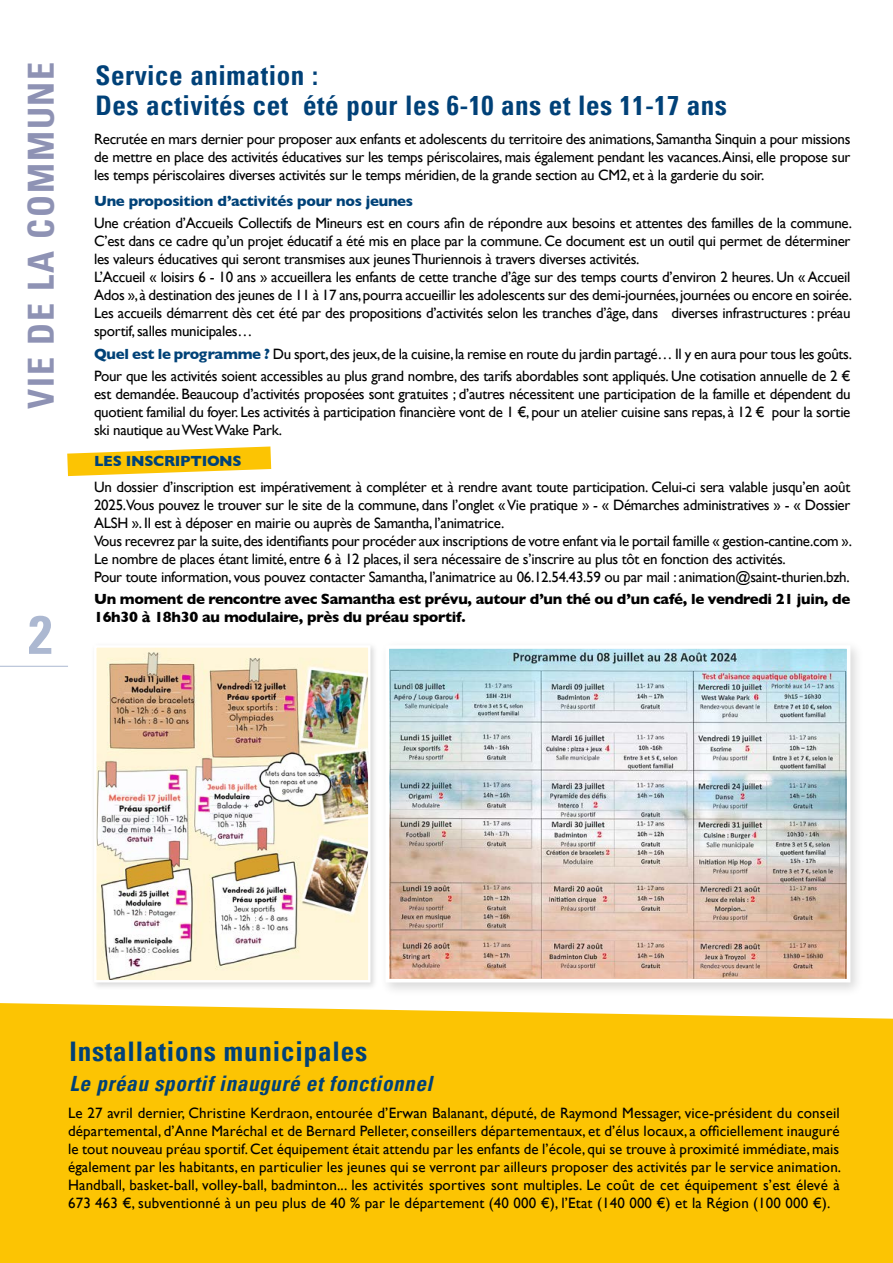
<style>
.page{position:relative;width:893px;height:1263px;background:#fff}
.page>*{position:absolute;margin:0;border:0;box-sizing:border-box;transform-origin:0 0}
.t1{font:700 condensed 54px "Univers";color:#acb8d1}
.t2{font:700 condensed 36px "Univers";letter-spacing:.05em;color:#8e92b4}
.t3{font:700 condensed 27px/30px "Univers";letter-spacing:.02em;color:#004178}
.t4{font:italic 700 condensed 21px "Univers";letter-spacing:.03em;color:#004178}
.t5{font:15px/18px "Gill Sans";letter-spacing:-.02em;color:#000}
.t6{font:15px/18px "Gill Sans";letter-spacing:.01em;color:#000}
.t7{font:700 15px/18px "Gill Sans";letter-spacing:-.02em;color:#000}
.t8{font:700 15px "Gill Sans";letter-spacing:-.02em;color:#004278}
.s1{font-weight:700;color:#004278}
</style>
<div class="page">
<div style="left:0;top:1003px;width:893px;height:260px;background:#fcc403"></div>
<svg style="left:67px;top:446px;width:204px;height:30px"></svg>
<hr style="left:0;top:666px;width:68px;height:1px;background:#acb8d1">
<div style="left:91px;top:642px;width:287px;height:349px;background:#000;opacity:.15"></div>
<img style="left:97px;top:648px;width:270px;height:331px">
<div style="left:94px;top:645px;width:276px;height:337px;border:2px solid #fff"></div>
<div style="left:380px;top:639px;width:484px;height:357px;background:#000;opacity:.15"></div>
<img style="left:390px;top:650px;width:455px;height:327px">
<div style="left:385px;top:645px;width:465px;height:337px;border:4px solid #fff"></div>
<h2 class="t2" style="left:19px;top:409px;width:349px;rotate:-90deg">VIE DE LA COMMUNE</h2>
<h1 class="t1" style="left:28px;top:601px;width:25px">2</h1>
<h3 class="t3" style="left:96px;top:60px;width:633px">Service animation :<br>Des activités cet été pour les 6-10 ans et les 11-17 ans</h3>
<p class="t5" style="left:94px;top:129px;width:758px;text-align:justify">Recrutée en mars dernier pour proposer aux enfants et adolescents du territoire des animations, Samantha Sinquin a pour missions de mettre en place des activités éducatives sur les temps périscolaires, mais également pendant les vacances.Ainsi, elle propose sur les temps périscolaires diverses activités sur le temps méridien, de la grande section au CM2, et à la garderie du soir.</p>
<p class="t8" style="left:94px;top:189px;width:321px">Une proposition d’activités pour nos jeunes</p>
<p class="t5" style="left:94px;top:214px;width:759px">Une création d’Accueils Collectifs de Mineurs est en cours afin de répondre aux besoins et attentes des familles de la commune.<br>C’est dans ce cadre qu’un projet éducatif a été mis en place par la commune. Ce document est un outil qui permet de déterminer les valeurs éducatives qui seront transmises aux jeunes Thuriennois à travers diverses activités.<br>L’Accueil « loisirs 6 - 10 ans » accueillera les enfants de cette tranche d’âge sur des temps courts d’environ 2 heures. Un « Accueil Ados », à destination des jeunes de 11 à 17 ans, pourra accueillir les adolescents sur des demi-journées, journées ou encore en soirée.<br>Les accueils démarrent dès cet été par des propositions d’activités selon les tranches d’âge, dans diverses infrastructures : préau sportif, salles municipales…</p>
<p class="t5" style="left:94px;top:342px;width:759px;line-height:22.2px"><span class="s1">Quel est le programme ?</span> Du sport, des jeux, de la cuisine, la remise en route du jardin partagé… Il y en aura pour tous les goûts.<br>Pour que les activités soient accessibles au plus grand nombre, des tarifs abordables sont appliqués. Une cotisation annuelle de 2 €</p>
<p class="t5" style="left:94px;top:385px;width:758px;text-align:justify">est demandée. Beaucoup d’activités proposées sont gratuites ; d’autres nécessitent une participation de la famille et dépendent du quotient familial du foyer. Les activités à participation financière vont de 1 €, pour un atelier cuisine sans repas, à 12 € pour la sortie ski nautique au West Wake Park.</p>
<p class="t8" style="left:94px;top:449px;width:149px">LES INSCRIPTIONS</p>
<p class="t5" style="left:94px;top:478px;width:759px">Un dossier d’inscription est impérativement à compléter et à rendre avant toute participation. Celui-ci sera valable jusqu’en août 2025.Vous pouvez le trouver sur le site de la commune, dans l’onglet «Vie pratique » - « Démarches administratives » - « Dossier ALSH ». Il est à déposer en mairie ou auprès de Samantha, l’animatrice.<br>Vous recevrez par la suite, des identifiants pour procéder aux inscriptions de votre enfant via le portail famille « gestion-cantine.com ».<br>Le nombre de places étant limité, entre 6 à 12 places, il sera nécessaire de s’inscrire au plus tôt en fonction des activités.<br>Pour toute information, vous pouvez contacter Samantha, l’animatrice au 06.12.54.43.59 ou par mail : animation@saint-thurien.bzh.</p>
<p class="t7" style="left:94px;top:590px;width:758px">Un moment de rencontre avec Samantha est prévu, autour d’un thé ou d’un café, le vendredi 21 juin, de<br>16h30 à 18h30 au modulaire, près du préau sportif.</p>
<h3 class="t3" style="left:70px;top:1036px;width:299px">Installations municipales</h3>
<h3 class="t4" style="left:70px;top:1070px;width:364px">Le préau sportif inauguré et fonctionnel</h3>
<p class="t6" style="left:68px;top:1104px;width:775px">Le 27 avril dernier, Christine Kerdraon, entourée d’Erwan Balanant, député, de Raymond Messager, vice-président du conseil départemental, d’Anne Maréchal et de Bernard Pelleter, conseillers départementaux, et d’élus locaux, a officiellement inauguré le tout nouveau préau sportif. Cet équipement était attendu par les enfants de l’école, qui se trouve à proximité immédiate, mais également par les habitants, en particulier les jeunes qui se verront par ailleurs proposer des activités par le service animation.<br>Handball, basket-ball, volley-ball, badminton... les activités sportives sont multiples. Le coût de cet équipement s’est élevé à 673 463 €, subventionné à un peu plus de 40 % par le département (40 000 €), l’Etat (140 000 €) et la Région (100 000 €).</p>
</div>
